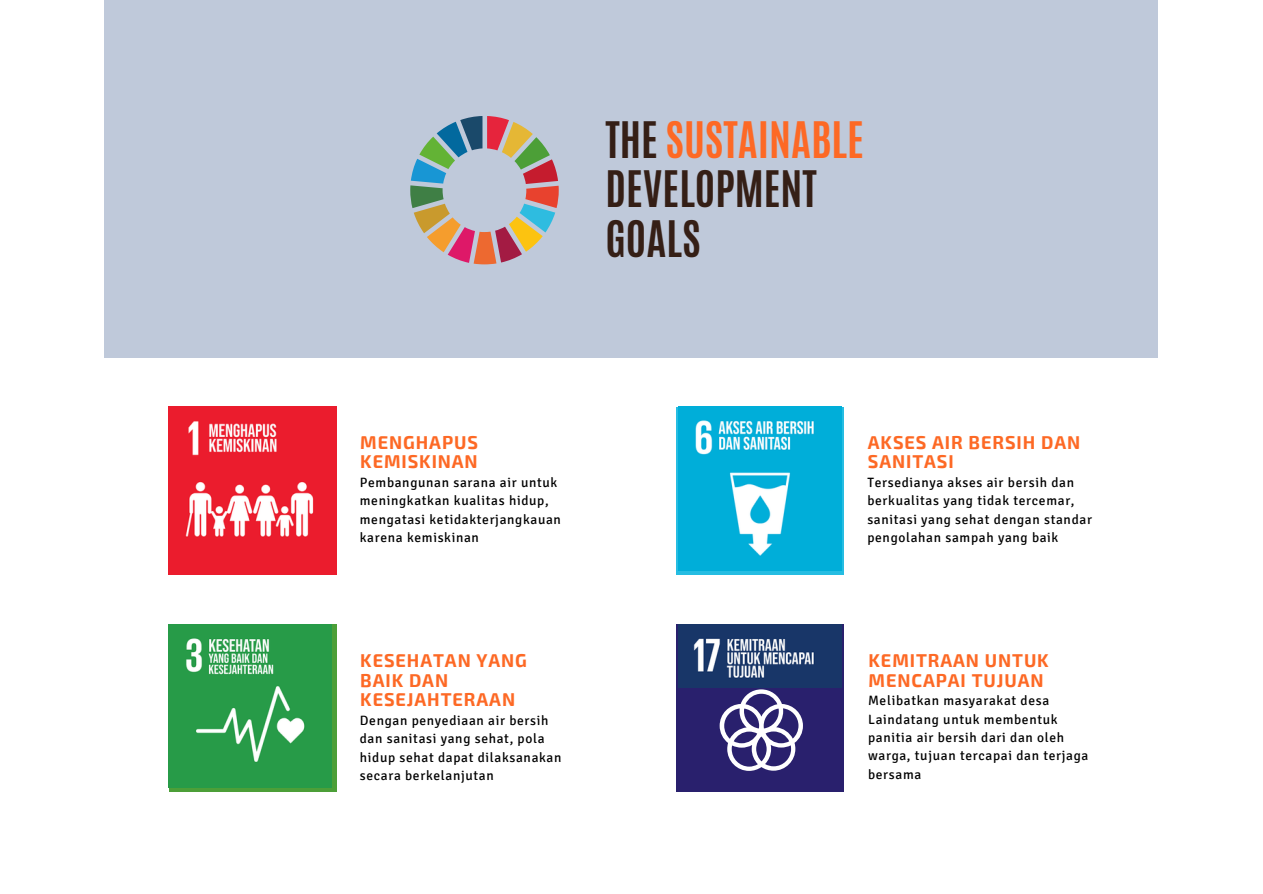
<style>
.page{position:relative;width:1263px;height:894px;background:#fff}
.page>*{position:absolute;margin:0;border:0;box-sizing:border-box;transform-origin:0 0}
.t1{font:700 42px "Antonio";color:#351f16}
.t2{font:700 42px "Antonio";color:#fd6925}
.t3{font:700 18.15px/19.8px "Exo 2";letter-spacing:.05em;color:#fd6925}
.t4{font:13.5px/18.3px "Signika";letter-spacing:.05em;color:#000}
.s1{color:#351f16}
</style>
<div class="page">
<div style="left:169px;top:624px;width:167px;height:167px;background:linear-gradient(to right,#4c9f38,#4c9f38)"></div>
<div style="left:677px;top:407px;width:167px;height:167px;background:linear-gradient(to right,#26bde2,#26bde2)"></div>
<div style="left:677px;top:624px;width:167px;height:167px;background:#29206d"></div>
<svg style="left:692px;top:686px;width:126px;height:84px"></svg>
<img style="left:169px;top:407px;width:167px;height:167px">
<img style="left:678px;top:624px;width:164px;height:62px">
<img style="left:169px;top:624px;width:163px;height:163px">
<img style="left:678px;top:407px;width:164px;height:163px">
<div style="left:104px;top:0;width:1054px;height:357px;background:#bfc9da"></div>
<svg style="left:410px;top:116px;width:149px;height:148px"></svg>
<p class="t2" style="left:605px;top:109px;width:260px"><span class="s1">THE</span> SUSTAINABLE</p>
<p class="t1" style="left:605px;top:159px;width:213px">DEVELOPMENT</p>
<p class="t1" style="left:605px;top:208px;width:97px">GOALS</p>
<p class="t3" style="left:360px;top:431px;width:119px">MENGHAPUS<br>KEMISKINAN</p>
<p class="t4" style="left:360px;top:473px;width:203px">Pembangunan sarana air untuk meningkatkan kualitas hidup, mengatasi ketidakterjangkauan karena kemiskinan</p>
<p class="t3" style="left:360px;top:649px;width:168px">KESEHATAN YANG<br>BAIK DAN<br>KESEJAHTERAAN</p>
<p class="t4" style="left:360px;top:711px;width:203px">Dengan penyediaan air bersih dan sanitasi yang sehat, pola hidup sehat dapat dilaksanakan secara berkelanjutan</p>
<p class="t3" style="left:868px;top:431px;width:214px">AKSES AIR BERSIH DAN<br>SANITASI</p>
<p class="t4" style="left:867px;top:473px;width:226px">Tersedianya akses air bersih dan berkualitas yang tidak tercemar, sanitasi yang sehat dengan standar pengolahan sampah yang baik</p>
<p class="t3" style="left:869px;top:649px;width:182px">KEMITRAAN UNTUK<br>MENCAPAI TUJUAN</p>
<p class="t4" style="left:868px;top:691px;width:222px">Melibatkan masyarakat desa<br>Laindatang untuk membentuk panitia air bersih dari dan oleh warga, tujuan tercapai dan terjaga bersama</p>
</div>
